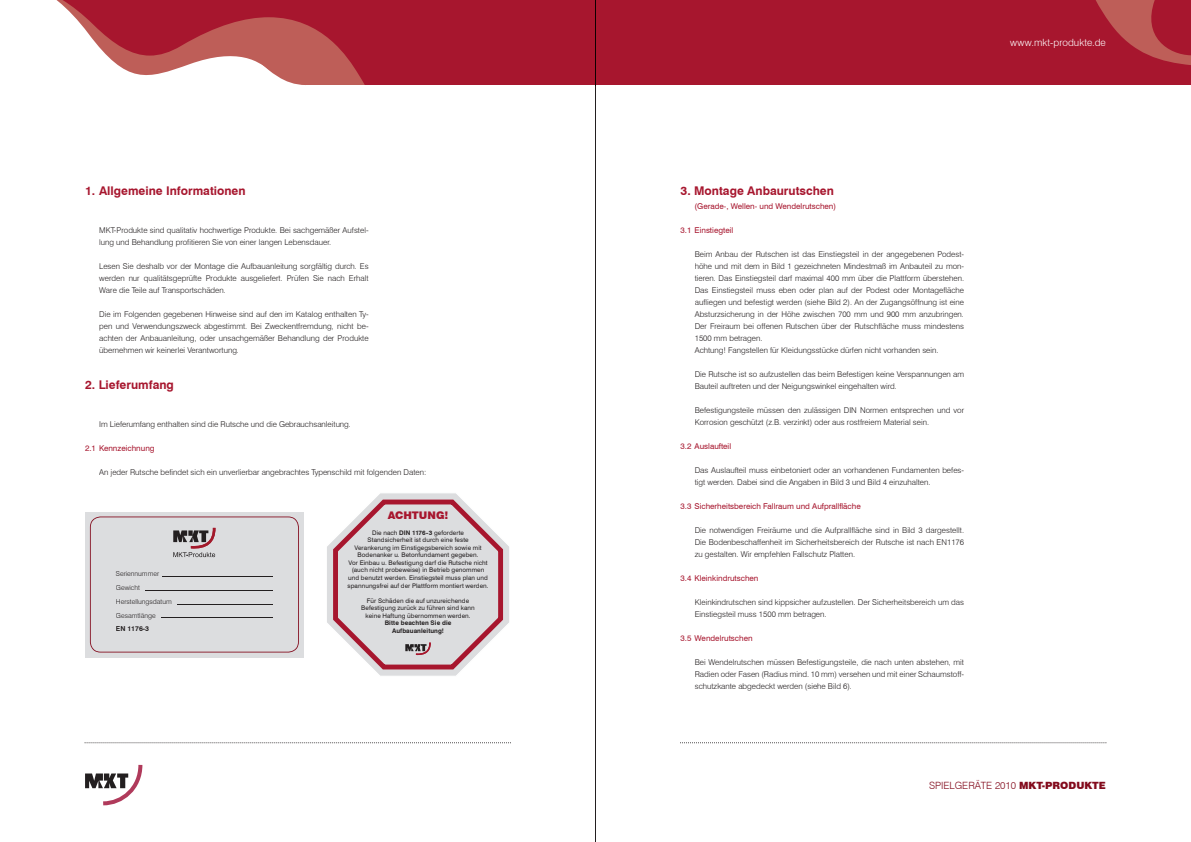
<style>
.page{position:relative;width:1191px;height:842px;background:#fff}
.page>*{position:absolute;margin:0;border:0;box-sizing:border-box;transform-origin:0 0}
.t1{font:700 12px "Swiss 721 BT";color:#a7162e}
.t2{font:900 10.5px "Swiss 721 BT";color:#a7162e}
.t3{font:300 10px "Swiss 721 BT";color:#830b1d}
.t4{font:300 10px "Swiss 721 BT";letter-spacing:.005em;color:#fff}
.t5{font:300 8px/12px "Swiss 721 BT";color:#231f20}
.t6{font:8px "Swiss 721 BT";color:#a7162e}
.t7{font:300 6.9px/13.7px "Swiss 721 BT";color:#231f20}
.t8{font:700 6.9px "Swiss 721 BT";color:#231f20}
.t9{font:6.3px/7.6px "Swiss 721 BT";letter-spacing:.015em;color:#231f20;text-align:center}
.t10{font:700 6.3px/7.6px "Swiss 721 BT";letter-spacing:.01em;color:#231f20;text-align:center}
.s1{font-weight:700}
.s2{font-weight:900}
</style>
<div class="page">
<div style="left:0;top:0;width:1191px;height:85px;background:#a7162e"></div>
<svg style="left:1096px;top:0;width:95px;height:65px"></svg>
<svg style="left:0;top:0;width:365px;height:85px"></svg>
<svg style="left:85px;top:742px;width:426px;height:1px"></svg>
<svg style="left:680px;top:742px;width:426px;height:1px"></svg>
<hr style="left:595px;top:85px;width:1px;height:757px;background:#231f20">
<hr style="left:595px;top:0;width:1px;height:85px;background:#0d0000">
<svg style="left:85px;top:764px;width:58px;height:42px"></svg>
<div style="left:85px;top:512px;width:219px;height:145px;background:#dcdddf"></div>
<svg style="left:90px;top:516px;width:209px;height:136px"></svg>
<hr style="left:163px;top:576px;width:110px;height:1px;background:#231f20">
<hr style="left:145px;top:590px;width:128px;height:1px;background:#231f20">
<hr style="left:177px;top:604px;width:96px;height:1px;background:#231f20">
<hr style="left:161px;top:618px;width:112px;height:1px;background:#231f20">
<svg style="left:327px;top:493px;width:182px;height:183px"></svg>
<p class="t4" style="left:1010px;top:36px;width:97px">www.mkt-produkte.de</p>
<h1 class="t1" style="left:85px;top:183px;width:162px">1. Allgemeine Informationen</h1>
<h1 class="t1" style="left:680px;top:183px;width:155px">3. Montage Anbaurutschen</h1>
<p class="t6" style="left:694px;top:201px;width:143px">(Gerade-, Wellen- und Wendelrutschen)</p>
<p class="t5" style="left:99px;top:224px;width:271px">MKT-Produkte sind qualitativ hochwertige Produkte. Bei sachgemäßer Aufstel&shy;lung und Behandlung profitieren Sie von einer langen Lebensdauer.</p>
<p class="t5" style="left:99px;top:260px;width:271px;text-align:justify">Lesen Sie deshalb vor der Montage die Aufbauanleitung sorgfältig durch. Es werden nur qualitätsgeprüfte Produkte ausgeliefert. Prüfen Sie nach Erhalt Ware die Teile auf Transportschäden.</p>
<p class="t5" style="left:99px;top:308px;width:271px;text-align:justify">Die im Folgenden gegebenen Hinweise sind auf den im Katalog enthalten Ty&shy;pen und Verwendungszweck abgestimmt. Bei Zweckentfremdung, nicht be&shy;achten der Anbauanleitung, oder unsachgemäßer Behandlung der Produkte übernehmen wir keinerlei Verantwortung.</p>
<h1 class="t1" style="left:85px;top:377px;width:90px">2. Lieferumfang</h1>
<p class="t5" style="left:99px;top:418px;width:253px">Im Lieferumfang enthalten sind die Rutsche und die Gebrauchsanleitung.</p>
<p class="t6" style="left:85px;top:443px;width:71px">2.1 Kennzeichnung</p>
<p class="t5" style="left:99px;top:466px;width:329px">An jeder Rutsche befindet sich ein unverlierbar angebrachtes Typenschild mit folgenden Daten:</p>
<p class="t7" style="left:116px;top:567px;width:57px">Seriennummer<br>Gewicht<br>Herstellungsdatum<br>Gesamtlänge</p>
<p class="t8" style="left:116px;top:625px;width:35px">EN 1176-3</p>
<h2 class="t2" style="left:388px;top:509px;width:62px">ACHTUNG!</h2>
<p class="t9" style="left:347px;top:528px;width:143px">Die nach <span class="s1">DIN 1176-3</span> geforderte<br>Standsicherheit ist durch eine feste<br>Verankerung im Einstigegsbereich sowie mit Bodenanker u. Betonfundament gegeben.<br>Vor Einbau u. Befestigung darf die Rutsche nicht (auch nicht probeweise) in Betrieb genommen und benutzt werden. Einstiegsteil muss plan und spannungsfrei auf der Plattform montiert werden.</p>
<p class="t9" style="left:361px;top:596px;width:115px">Für Schäden die auf unzureichende<br>Befestigung zurück zu führen sind kann keine Haftung übernommen werden.</p>
<p class="t10" style="left:385px;top:619px;width:68px">Bitte beachten Sie die<br>Aufbauanleitung!</p>
<p class="t6" style="left:680px;top:225px;width:54px">3.1 Einstiegteil</p>
<p class="t5" style="left:694px;top:248px;width:271px">Beim Anbau der Rutschen ist das Einstiegsteil in der angegebenen Podest&shy;höhe und mit dem in Bild 1 gezeichneten Mindestmaß im Anbauteil zu mon&shy;tieren. Das Einstiegsteil darf maximal 400 mm über die Plattform überstehen.<br>Das Einstiegsteil muss eben oder plan auf der Podest oder Montagefläche aufliegen und befestigt werden (siehe Bild 2). An der Zugangsöffnung ist eine Absturzsicherung in der Höhe zwischen 700 mm und 900 mm anzubringen.<br>Der Freiraum bei offenen Rutschen über der Rutschfläche muss mindestens 1500 mm betragen.<br>Achtung! Fangstellen für Kleidungsstücke dürfen nicht vorhanden sein.</p>
<p class="t5" style="left:694px;top:368px;width:271px">Die Rutsche ist so aufzustellen das beim Befestigen keine Verspannungen am<br>Bauteil auftreten und der Neigungswinkel eingehalten wird.</p>
<p class="t5" style="left:694px;top:404px;width:271px">Befestigungsteile müssen den zulässigen DIN Normen entsprechen und vor<br>Korrosion geschützt (z.B. verzinkt) oder aus rostfreiem Material sein.</p>
<p class="t6" style="left:680px;top:441px;width:52px">3.2 Auslaufteil</p>
<p class="t5" style="left:694px;top:464px;width:271px">Das Auslaufteil muss einbetoniert oder an vorhandenen Fundamenten befes&shy;tigt werden. Dabei sind die Angaben in Bild 3 und Bild 4 einzuhalten.</p>
<p class="t6" style="left:680px;top:501px;width:182px">3.3 Sicherheitsbereich Fallraum und Aufprallfläche</p>
<p class="t5" style="left:694px;top:524px;width:271px;text-align:justify">Die notwendigen Freiräume und die Aufprallfläche sind in Bild 3 dargestellt.<br>Die Bodenbeschaffenheit im Sicherheitsbereich der Rutsche ist nach EN1176 zu gestalten. Wir empfehlen Fallschutz Platten.</p>
<p class="t6" style="left:680px;top:573px;width:79px">3.4 Kleinkindrutschen</p>
<p class="t5" style="left:694px;top:596px;width:271px">Kleinkindrutschen sind kippsicher aufzustellen. Der Sicherheitsbereich um das<br>Einstiegsteil muss 1500 mm betragen.</p>
<p class="t6" style="left:680px;top:633px;width:74px">3.5 Wendelrutschen</p>
<p class="t5" style="left:694px;top:656px;width:271px;text-align:justify">Bei Wendelrutschen müssen Befestigungsteile, die nach unten abstehen, mit Radien oder Fasen (Radius mind. 10 mm) versehen und mit einer Schaumstoff&shy;schutzkante abgedeckt werden (siehe Bild 6).</p>
<p class="t3" style="left:929px;top:779px;width:178px">SPIELGERÄTE 2010 <span class="s2">MKT-PRODUKTE</span></p>
</div>
